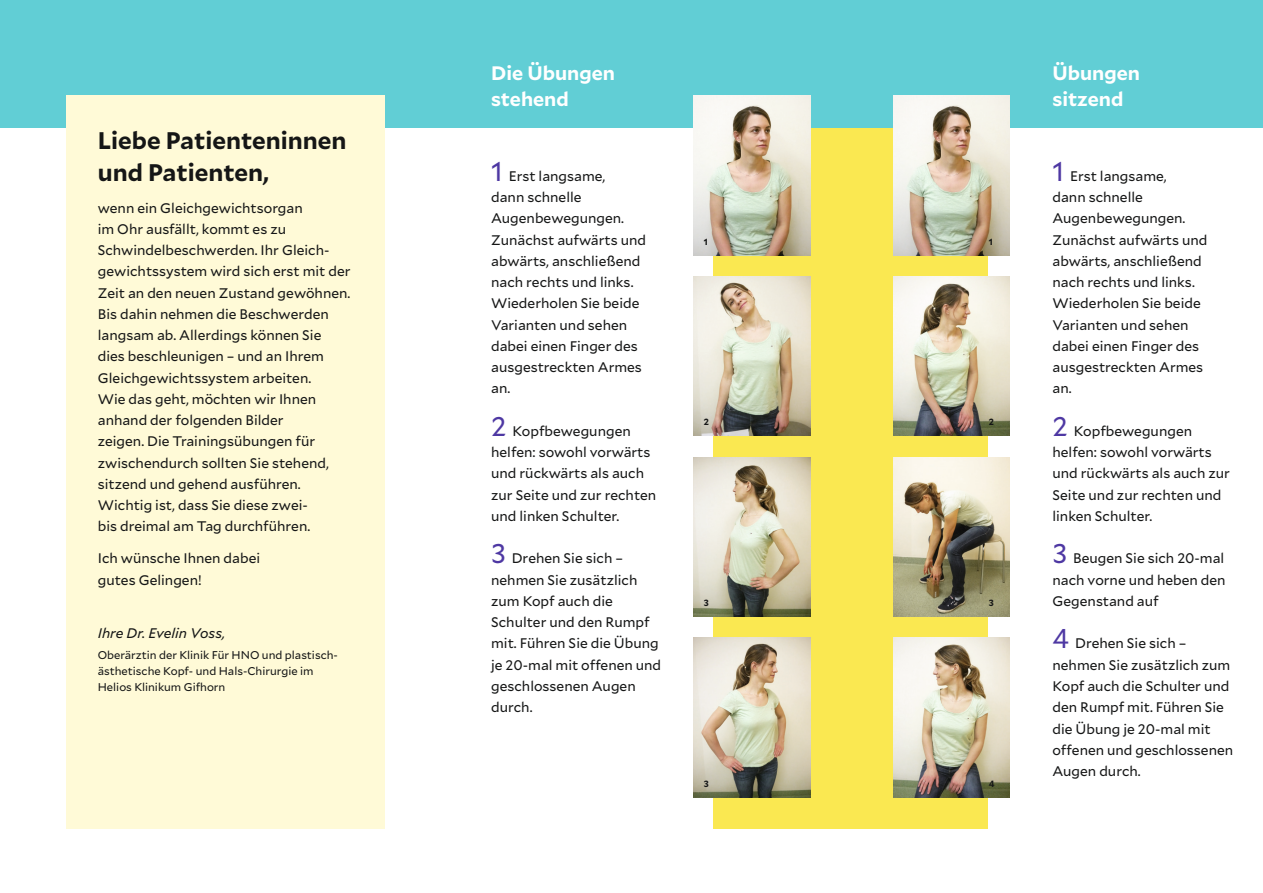
<style>
.page{position:relative;width:1263px;height:893px;background:#fff}
.page>*{position:absolute;margin:0;border:0;box-sizing:border-box;transform-origin:0 0}
.t1{font:700 24px/32px "Mallory";color:#151616}
.t2{font:700 19.5px/26.5px "Mallory";color:#fff}
.t3{font:13.8px/21.3px "Mallory";color:#151616}
.t4{font:italic 13.8px "Mallory";color:#151616}
.t5{font:11.25px/15.9px "Mallory";color:#151616}
.t6{font:700 9px "Mallory";color:#151616}
.s1{font-size:27px;color:#4e38a3}
</style>
<div class="page">
<div style="left:713px;top:128px;width:275px;height:701px;background:#fae851"></div>
<div style="left:0;top:0;width:1263px;height:128px;background:#61ced5"></div>
<div style="left:66px;top:96px;width:319px;height:733px;background:#fffad7"></div>
<img style="left:693px;top:96px;width:117px;height:159px">
<img style="left:693px;top:276px;width:117px;height:160px">
<img style="left:693px;top:457px;width:117px;height:160px">
<img style="left:693px;top:638px;width:117px;height:159px">
<img style="left:893px;top:276px;width:117px;height:160px">
<img style="left:893px;top:638px;width:117px;height:159px">
<img style="left:893px;top:457px;width:117px;height:160px">
<img style="left:893px;top:96px;width:117px;height:159px">
<h1 class="t1" style="left:98px;top:123px;width:250px">Liebe Patienteninnen und Patienten,</h1>
<p class="t3" style="left:98px;top:196px;width:254px">wenn ein Gleichgewichtsorgan<br>im Ohr ausfällt, kommt es zu<br>Schwindelbeschwerden. Ihr Gleich&shy;gewichtssystem wird sich erst mit der<br>Zeit an den neuen Zustand gewöhnen.<br>Bis dahin nehmen die Beschwerden langsam ab. Allerdings können Sie dies beschleunigen – und an Ihrem<br>Gleichgewichtssystem arbeiten.<br>Wie das geht, möchten wir Ihnen anhand der folgenden Bilder<br>zeigen. Die Trainingsübungen für zwischendurch sollten Sie stehend, sitzend und gehend ausführen.<br>Wichtig ist, dass Sie diese zwei-<br>bis dreimal am Tag durchführen.</p>
<p class="t3" style="left:98px;top:547px;width:164px">Ich wünsche Ihnen dabei gutes Gelingen!</p>
<p class="t4" style="left:98px;top:623px;width:129px">Ihre Dr. Evelin Voss,</p>
<p class="t5" style="left:98px;top:647px;width:242px">Oberärztin der Klinik Für HNO und plastisch&shy;ästhetische Kopf- und Hals-Chirurgie im<br>Helios Klinikum Gifhorn</p>
<h2 class="t2" style="left:491px;top:58px;width:125px">Die Übungen stehend</h2>
<p class="t3" style="left:491px;top:164px;width:156px"><span class="s1">1</span> Erst langsame,<br>dann schnelle<br>Augenbewegungen.<br>Zunächst aufwärts und abwärts, anschließend nach rechts und links.<br>Wiederholen Sie beide<br>Varianten und sehen dabei einen Finger des ausgestreckten Armes an.</p>
<p class="t3" style="left:491px;top:420px;width:167px"><span class="s1">2</span> Kopfbewegungen helfen: sowohl vorwärts und rückwärts als auch zur Seite und zur rechten und linken Schulter.</p>
<p class="t3" style="left:491px;top:547px;width:172px"><span class="s1">3</span> Drehen Sie sich – nehmen Sie zusätzlich zum Kopf auch die<br>Schulter und den Rumpf mit. Führen Sie die Übung je 20-mal mit offenen und geschlossenen Augen durch.</p>
<p class="t6" style="left:704px;top:235px;width:6px">1</p>
<p class="t6" style="left:704px;top:415px;width:7px">2</p>
<p class="t6" style="left:704px;top:596px;width:7px">3</p>
<p class="t6" style="left:704px;top:777px;width:7px">3</p>
<p class="t6" style="left:989px;top:235px;width:6px">1</p>
<p class="t6" style="left:989px;top:415px;width:7px">2</p>
<p class="t6" style="left:989px;top:596px;width:7px">3</p>
<p class="t6" style="left:989px;top:777px;width:7px">4</p>
<h2 class="t2" style="left:1052px;top:58px;width:89px">Übungen sitzend</h2>
<p class="t3" style="left:1052px;top:164px;width:156px"><span class="s1">1</span> Erst langsame,<br>dann schnelle<br>Augenbewegungen.<br>Zunächst aufwärts und abwärts, anschließend nach rechts und links.<br>Wiederholen Sie beide<br>Varianten und sehen dabei einen Finger des ausgestreckten Armes an.</p>
<p class="t3" style="left:1052px;top:420px;width:179px"><span class="s1">2</span> Kopfbewegungen helfen: sowohl vorwärts und rückwärts als auch zur<br>Seite und zur rechten und linken Schulter.</p>
<p class="t3" style="left:1052px;top:547px;width:175px;text-align:justify"><span class="s1">3</span> Beugen Sie sich 20-mal nach vorne und heben den Gegenstand auf</p>
<p class="t3" style="left:1052px;top:632px;width:182px"><span class="s1">4</span> Drehen Sie sich – nehmen Sie zusätzlich zum<br>Kopf auch die Schulter und den Rumpf mit. Führen Sie die Übung je 20-mal mit offenen und geschlossenen<br>Augen durch.</p>
</div>
